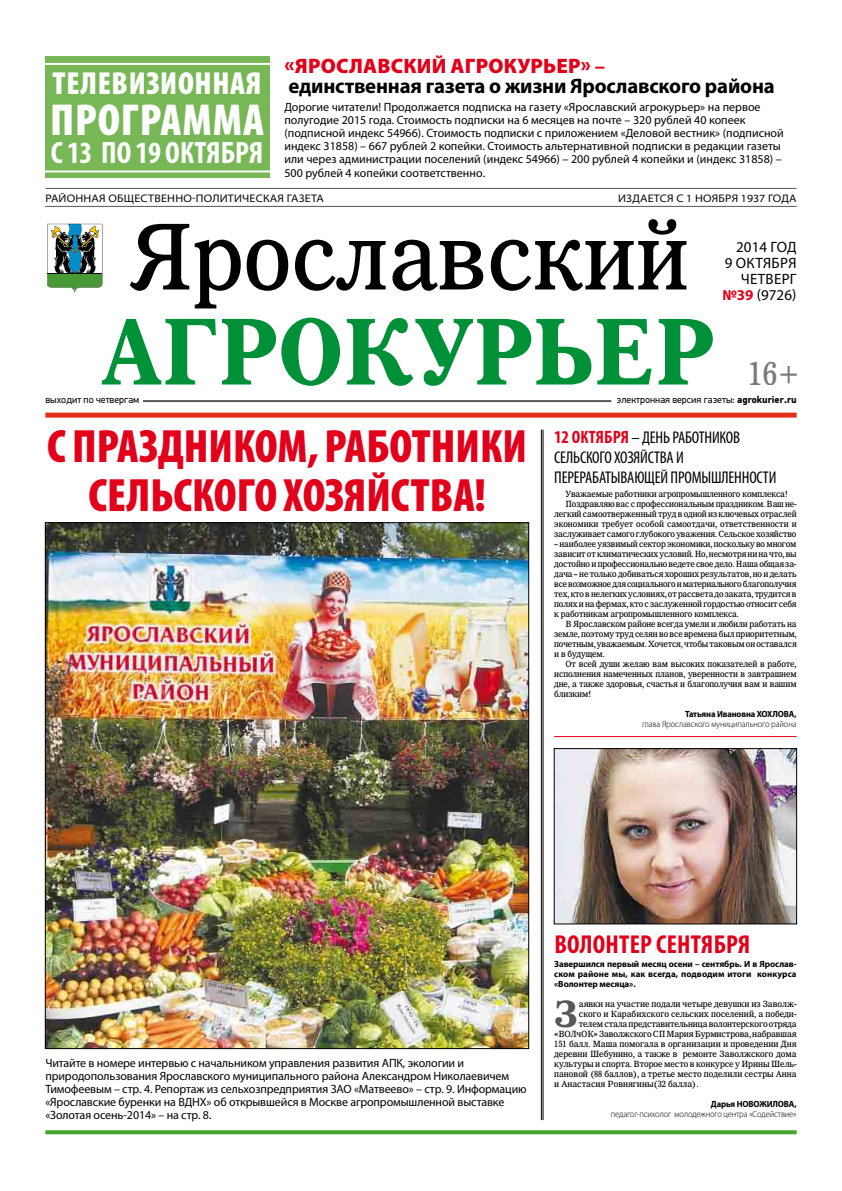
<style>
.page{position:relative;width:842px;height:1191px;background:#fff}
.page>*{position:absolute;margin:0;border:0;box-sizing:border-box;transform-origin:0 0}
.t1{font:95px "IZ Premium";color:#000;scale:.95 1}
.t2{font:700 95px "IZ Premium";letter-spacing:.065em;color:#009037;scale:.95 1}
.t3{font:900 condensed 47px/49px "Myriad Pro";color:#e2001a;text-align:center}
.t4{font:900 condensed 45px "Myriad Pro";letter-spacing:.02em;color:#fff}
.t5{font:700 38px "IZ Premium";color:#58585a}
.t6{font:33.1px "IZ Premium";color:#58585a;scale:.95 1}
.t7{font:900 condensed 32px "Myriad Pro";letter-spacing:.02em;color:#fff}
.t8{font:700 condensed 31px "Myriad Pro";color:#fff}
.t9{font:700 condensed 26px "Myriad Pro";letter-spacing:.01em;color:#e2001a}
.t10{font:700 21px/20px "Myriad Pro";letter-spacing:-.01em;color:#000}
.t11{font:700 condensed 18px "Myriad Pro";color:#e2001a}
.t12{font:condensed 17px/20px "Myriad Pro";letter-spacing:-.01em;color:#000}
.t13{font:15px/16px "Myriad Pro";letter-spacing:.015em;color:#000;text-align:right}
.t14{font:12px/13.2px "Myriad Pro";letter-spacing:-.005em;color:#000}
.t15{font:semi-expanded 11px "Myriad Pro";letter-spacing:.02em;color:#000}
.t16{font:10px "PF Din Text Pro";color:#000}
.t17{font:9px/10px "IZ Premium";letter-spacing:-.01em;color:#000;text-align:justify;scale:.95 1}
.t18{font:9px "IZ Premium";letter-spacing:-.01em;color:#000}
.t19{font:700 9px/10px "Myriad Pro";letter-spacing:-.01em;color:#000;text-align:justify}
.t20{font:300 9px "Myriad Pro";letter-spacing:-.015em;color:#000;scale:.95 1}
.t21{font:700 9px "Myriad Pro";letter-spacing:-.01em;color:#000;scale:.95 1}
.s1{font-weight:900;color:#e2001a}
.s2{color:#e2001a}
.s3{font-weight:700;color:#e2001a}
.s4{font-weight:700}
</style>
<div class="page">
<div style="left:45px;top:57px;width:225px;height:121px;background:#77b756"></div>
<hr style="left:554px;top:736px;width:243px;height:1px;background:#e2001a">
<div style="left:45px;top:412px;width:752px;height:5px;background:#e32d19"></div>
<hr style="left:543px;top:429px;width:1px;height:691px;background:#000">
<hr style="left:541px;top:429px;width:1px;height:691px;background:#000">
<svg style="left:45px;top:1130px;width:752px;height:4px;fill:#41a62b"></svg>
<div style="left:37px;top:63px;width:240px;height:109px;border:2px solid #fff"></div>
<hr style="left:143px;top:400px;width:468px;height:2px;background:#58585a">
<hr style="left:45px;top:188px;width:752px;height:1px;background:#58585a">
<hr style="left:45px;top:206px;width:752px;height:1px;background:#58585a">
<svg style="left:47px;top:224px;width:55px;height:69px"></svg>
<img style="left:47px;top:524px;width:480px;height:522px">
<img style="left:556px;top:750px;width:239px;height:172px">
<div style="left:554px;top:748px;width:243px;height:176px;border:1px solid #000"></div>
<h3 class="t7" style="left:53px;top:65px;width:210px">Телевизионная</h3>
<h3 class="t4" style="left:50px;top:95px;width:215px">ПРОГРАММА</h3>
<h3 class="t8" style="left:51px;top:133px;width:214px">с 13 по 19 октября</h3>
<h3 class="t10" style="left:285px;top:55px;width:492px"><span class="s1">«Ярославский агрокурьер»</span> <span class="s2">–<br></span>единственная газета о жизни Ярославского района</h3>
<p class="t14" style="left:284px;top:101px;width:501px">Дорогие читатели! Продолжается подписка на газету «Ярославский агрокурьер» на первое полугодие 2015 года. Стоимость подписки на 6 месяцев на почте – 320 рублей 40 копеек (подписной индекс 54966). Стоимость подписки с приложением «Деловой вестник» (подписной индекс 31858) – 667 рублей 2 копейки. Стоимость альтернативной подписки в редакции газеты или через администрации поселений (индекс 54966) – 200 рублей 4 копейки и (индекс 31858) – 500 рублей 4 копейки соответственно.</p>
<p class="t15" style="left:45px;top:192px;width:280px">районная общественно-политическая газета</p>
<p class="t15" style="left:618px;top:192px;width:180px">издается с 1 ноября 1937 года</p>
<h1 class="t1" style="left:128px;top:201px;width:591px">Ярославский</h1>
<h3 class="t13" style="left:722px;top:239px;width:76px">2014 ГОД<br>9 октября<br>ЧЕТВЕРГ <span class="s3">№39</span> (9726)</h3>
<h1 class="t2" style="left:102px;top:296px;width:648px">Агрокурьер</h1>
<p class="t16" style="left:617px;top:394px;width:181px">электронная версия газеты: <span class="s4">agrokurier.ru</span></p>
<h3 class="t6" style="left:747px;top:354px;width:57px">16+</h3>
<p class="t16" style="left:45px;top:394px;width:96px">выходит по четвергам</p>
<h2 class="t3" style="left:47px;top:422px;width:481px">С праздником, работники сельского хозяйства!</h2>
<h3 class="t11" style="left:554px;top:425px;width:27px">12 ОКТЯБРЯ</h3>
<h3 class="t12" style="left:554px;top:427px;width:224px;text-indent:77px">– ДЕНЬ РАБОТНИКОВ<br>СЕЛЬСКОГО ХОЗЯЙСТВА И<br>ПЕРЕРАБАТЫВАЮЩЕЙ ПРОМЫШЛЕННОСТИ</h3>
<p class="t17" style="left:565px;top:489px;width:236px">Уважаемые работники агропромышленного комплекса!</p>
<p class="t17" style="left:565px;top:499px;width:245px">Поздравляю вас с профессиональным праздником. Ваш не-</p>
<p class="t17" style="left:554px;top:509px;width:257px">легкий самоотверженный труд в одной из ключевых отраслей</p>
<p class="t17" style="left:554px;top:519px;width:257px">экономики требует особой самоотдачи, ответственности и</p>
<p class="t17" style="left:554px;top:529px;width:256px">заслуживает самого глубокого уважения. Сельское хозяйство</p>
<p class="t17" style="left:554px;top:539px;width:257px">– наиболее уязвимый сектор экономики, поскольку во многом зависит от климатических условий. Но, несмотря ни на что, вы достойно и профессионально ведете свое дело. Наша общая за&shy;дача – не только добиваться хороших результатов, но и делать все возможное для социального и материального благополучия тех, кто в нелегких условиях, от рассвета до заката, трудится в полях и на фермах, кто с заслуженной гордостью относит себя к работникам агропромышленного комплекса.</p>
<p class="t17" style="left:554px;top:619px;width:257px;text-indent:11px">В Ярославском районе всегда умели и любили работать на земле, поэтому труд селян во все времена был приоритетным, почетным, уважаемым. Хочется, чтобы таковым он оставался и в будущем.</p>
<p class="t17" style="left:554px;top:659px;width:257px;text-indent:11px">От всей души желаю вам высоких показателей в работе, исполнения намеченных планов, уверенности в завтрашнем дне, а также здоровья, счастья и благополучия вам и вашим близким!</p>
<p class="t21" style="left:685px;top:708px;width:119px">Татьяна Ивановна ХОХЛОВА,</p>
<p class="t20" style="left:642px;top:719px;width:164px">глава Ярославского муниципального района</p>
<p class="t14" style="left:45px;top:1056px;width:483px">Читайте в номере интервью с начальником управления развития АПК, экологии и природопользования Ярославского муниципального района Александром Николаевичем Тимофеевым – стр. 4. Репортаж из сельхозпредприятия ЗАО «Матвеево» – стр. 9. Информацию «Ярославские буренки на ВДНХ» об открывшейся в Москве агропромышленной выставке «Золотая осень-2014» – на стр. 8.</p>
<h3 class="t9" style="left:554px;top:928px;width:197px">Волонтер сентября</h3>
<p class="t19" style="left:554px;top:958px;width:244px">Завершился первый месяц осени – сентябрь. И в Ярослав&shy;ском районе мы, как всегда, подводим итоги конкурса «Волонтер месяца».</p>
<h3 class="t5" style="left:554px;top:991px;width:26px">З</h3>
<p class="t18" style="left:579px;top:998px;width:219px">аявки на участие подали четыре девушки из Заволж-</p>
<p class="t18" style="left:579px;top:1008px;width:219px">ского и Карабихского сельских поселений, а победи-</p>
<p class="t18" style="left:579px;top:1018px;width:219px">телем стала представительница волонтерского отряда</p>
<p class="t18" style="left:554px;top:1028px;width:244px">«ВОЛчОК» Заволжского СП Мария Бурмистрова, набравшая</p>
<p class="t18" style="left:554px;top:1038px;width:244px">151 балл. Маша помогала в организации и проведении Дня</p>
<p class="t18" style="left:554px;top:1048px;width:244px">деревни Шебунино, а также в ремонте Заволжского дома</p>
<p class="t18" style="left:554px;top:1058px;width:244px">культуры и спорта. Второе место в конкурсе у Ирины Шель-</p>
<p class="t18" style="left:554px;top:1068px;width:244px">пановой (88 баллов), а третье место поделили сестры Анна</p>
<p class="t18" style="left:554px;top:1078px;width:146px">и Анастасия Ровнягины(32 балла).</p>
<p class="t21" style="left:711px;top:1098px;width:92px">Дарья НОВОЖИЛОВА,</p>
<p class="t20" style="left:611px;top:1109px;width:197px">педагог-психолог молодежного центра «Содействие»</p>
</div>
